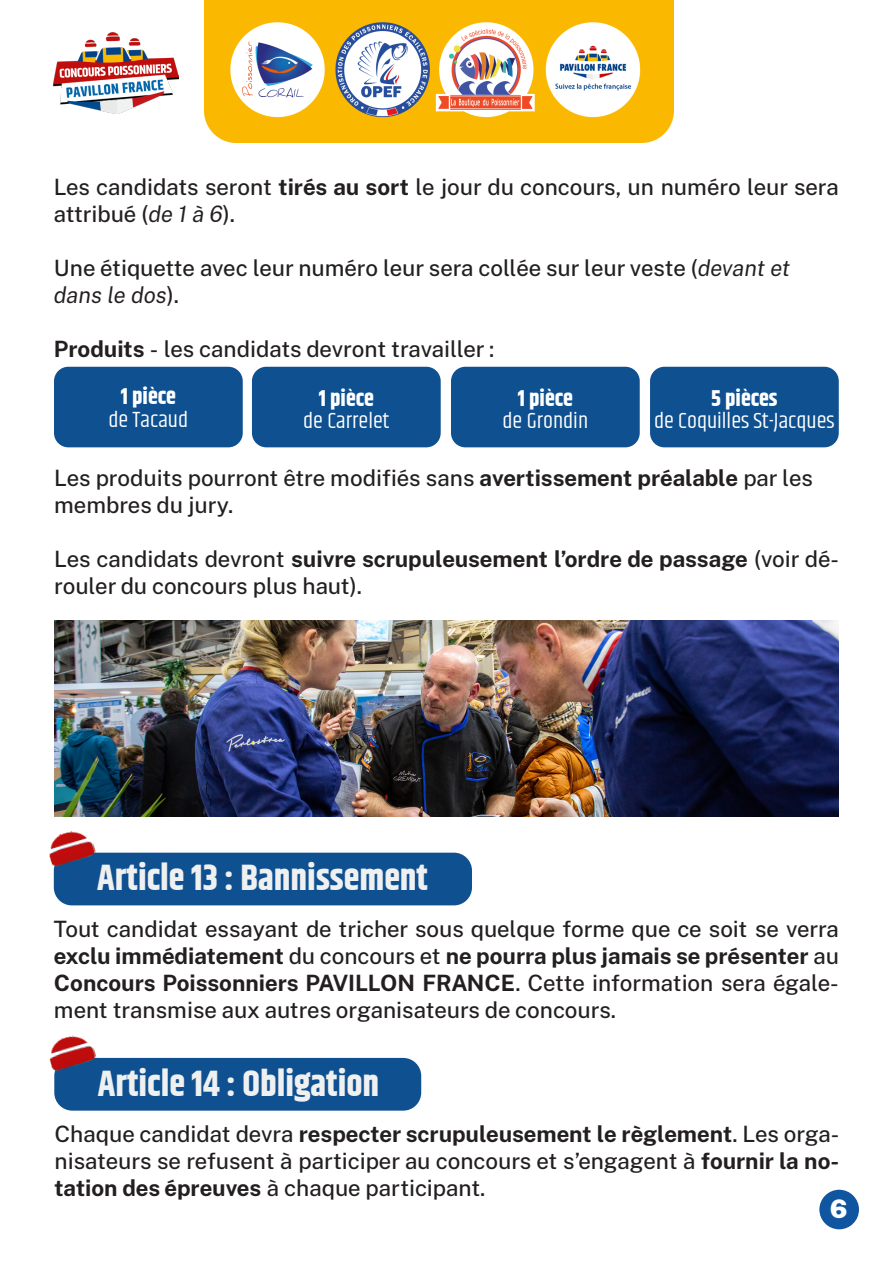
<style>
.page{position:relative;width:893px;height:1263px;background:#fff}
.page>*{position:absolute;margin:0;border:0;box-sizing:border-box;transform-origin:0 0}
.t1{font:700 36px "Khand";color:#eff0f0}
.t2{font:900 25.5px "Public Sans";color:#fff}
.t3{font:500 22.5px/27px "Public Sans";color:#231f20}
.t4{font:22.5px "Khand";color:#fff}
.t5{font:700 22.5px "Khand";color:#fff}
.s1{font-weight:700}
.s2{font-weight:400;font-style:italic}
</style>
<div class="page">
<div style="left:54px;top:853px;width:418px;height:52px;background:#0f5091;border-radius:18px"></div>
<img style="left:54px;top:32px;width:124px;height:82px">
<img style="left:204px;top:0;width:470px;height:142px">
<img style="left:49px;top:831px;width:48px;height:36px">
<div style="left:819px;top:1190px;width:40px;height:39px;background:#10559f;border-radius:50%"></div>
<div style="left:54px;top:367px;width:189px;height:80px;background:#0e5090;border-radius:14px"></div>
<div style="left:252px;top:367px;width:189px;height:80px;background:#0e5090;border-radius:14px"></div>
<div style="left:451px;top:367px;width:189px;height:80px;background:#0e5090;border-radius:14px"></div>
<div style="left:650px;top:367px;width:189px;height:80px;background:#0e5090;border-radius:14px"></div>
<div style="left:54px;top:1058px;width:367px;height:53px;background:#0f5091;border-radius:18px"></div>
<img style="left:49px;top:1035px;width:48px;height:37px">
<img style="left:54px;top:621px;width:785px;height:195px">
<p class="t3" style="left:54px;top:172px;width:786px">Les candidats seront <span class="s1">tirés au sort</span> le jour du concours, un numéro leur sera attribué (<span class="s2">de 1 à 6</span>).</p>
<p class="t3" style="left:54px;top:253px;width:738px">Une étiquette avec leur numéro leur sera collée sur leur veste (<span class="s2">devant et dans le dos</span>).</p>
<p class="t3" style="left:54px;top:334px;width:442px"><span class="s1">Produits</span> - les candidats devront travailler :</p>
<p class="t5" style="left:121px;top:380px;width:57px">1 pièce</p>
<p class="t4" style="left:109px;top:406px;width:81px">de Tacaud</p>
<p class="t5" style="left:711px;top:382px;width:68px">5 pièces</p>
<p class="t4" style="left:654px;top:407px;width:182px">de Coquilles St-Jacques</p>
<p class="t3" style="left:54px;top:463px;width:760px">Les produits pourront être modifiés sans <span class="s1">avertissement préalable</span> par les membres du jury.</p>
<p class="t3" style="left:54px;top:544px;width:786px">Les candidats devront <span class="s1">suivre scrupuleusement l’ordre de passage</span> (voir dé&shy;rouler du concours plus haut).</p>
<p class="t5" style="left:319px;top:382px;width:57px">1 pièce</p>
<p class="t4" style="left:303px;top:407px;width:88px">de Carrelet</p>
<p class="t5" style="left:518px;top:382px;width:57px">1 pièce</p>
<p class="t4" style="left:503px;top:407px;width:87px">de Grondin</p>
<p class="t1" style="left:97px;top:853px;width:332px">Article 13 : Bannissement</p>
<p class="t3" style="left:54px;top:914px;width:786px;text-align:justify">Tout candidat essayant de tricher sous quelque forme que ce soit se verra <span class="s1">exclu immédiatement</span> du concours et <span class="s1">ne pourra plus jamais se présenter</span> au <span class="s1">Concours Poissonniers PAVILLON FRANCE</span>. Cette information sera égale&shy;ment transmise aux autres organisateurs de concours.</p>
<p class="t1" style="left:98px;top:1058px;width:283px">Article 14 : Obligation</p>
<p class="t3" style="left:54px;top:1119px;width:786px;text-align:justify">Chaque candidat devra <span class="s1">respecter scrupuleusement le règlement</span>. Les orga&shy;nisateurs se refusent à participer au concours et s’engagent à <span class="s1">fournir la no&shy;tation des épreuves</span> à chaque participant.</p>
<p class="t2" style="left:830px;top:1189px;width:19px">6</p>
</div>
